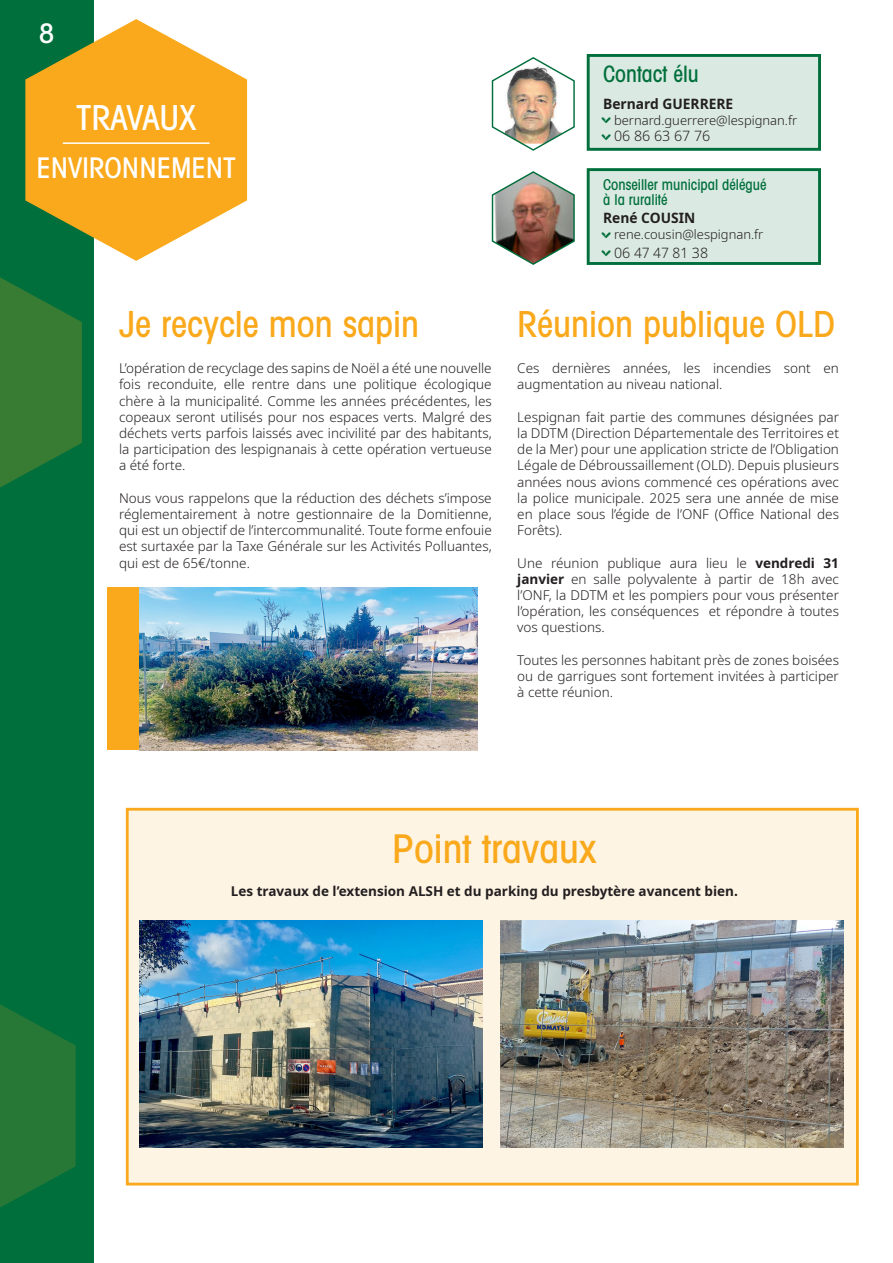
<style>
.page{position:relative;width:893px;height:1263px;background:#fff}
.page>*{position:absolute;margin:0;border:0;box-sizing:border-box;transform-origin:0 0}
.t1{font:500 condensed 39.6px "Avant Garde";color:#f9a91b}
.t2{font:500 condensed 36px "Avant Garde";color:#f9a91b}
.t3{font:500 condensed 34.5px "Avant Garde";color:#fff}
.t4{font:500 condensed 28.5px "Avant Garde";color:#fff}
.t5{font:500 condensed 27px "Avant Garde";color:#fff}
.t6{font:500 condensed 22.5px "Avant Garde";color:#006f3c}
.t7{font:500 condensed 15px/15px "Avant Garde";color:#006f3c}
.t8{font:700 14.25px "Noto Sans";color:#231f20}
.t9{font:300 14.25px "Noto Sans";color:#231f20}
.t10{font:300 13.5px/16.2px "Noto Sans";color:#231f20;text-align:justify}
.t11{font:700 13.5px "Noto Sans";color:#231f20}
.t12{font:300 12.9px "Noto Sans";color:#231f20}
.s1{font-weight:700}
</style>
<div class="page">
<div style="left:0;top:0;width:94px;height:1263px;background:#006f3c"></div>
<svg style="left:25px;top:19px;width:222px;height:242px;fill:#f9a91b"></svg>
<hr style="left:63px;top:142px;width:147px;height:2px;background:#fff">
<svg style="left:0;top:277px;width:82px;height:211px"></svg>
<svg style="left:0;top:1004px;width:76px;height:204px"></svg>
<div style="left:108px;top:587px;width:44px;height:163px;background:#f9a91b"></div>
<div style="left:587px;top:54px;width:234px;height:97px;background:#dae9e1;border:3px solid #006f3c"></div>
<img style="left:491px;top:57px;width:84px;height:94px">
<div style="left:587px;top:168px;width:234px;height:97px;background:#dae9e1;border:3px solid #006f3c"></div>
<img style="left:491px;top:171px;width:84px;height:94px">
<img style="left:139px;top:587px;width:339px;height:163px">
<div style="left:126px;top:808px;width:733px;height:377px;background:#fef4e4;border:3px solid #f9a91b"></div>
<img style="left:140px;top:920px;width:343px;height:228px">
<img style="left:501px;top:920px;width:343px;height:228px">
<h3 class="t5" style="left:39px;top:16px;width:17px">8</h3>
<h3 class="t3" style="left:76px;top:96px;width:122px">TRAVAUX</h3>
<h3 class="t4" style="left:36px;top:150px;width:201px">ENVIRONNEMENT</h3>
<h2 class="t2" style="left:119px;top:301px;width:301px">Je recycle mon sapin</h2>
<p class="t10" style="left:119px;top:360px;width:374px">L’opération de recyclage des sapins de Noël a été une nouvelle fois reconduite, elle rentre dans une politique écologique chère à la municipalité. Comme les années précédentes, les copeaux seront utilisés pour nos espaces verts. Malgré des déchets verts parfois laissés avec incivilité par des habitants, la participation des lespignanais à cette opération vertueuse a été forte.</p>
<p class="t10" style="left:119px;top:489px;width:374px">Nous vous rappelons que la réduction des déchets s’impose réglementairement à notre gestionnaire de la Domitienne, qui est un objectif de l’intercommunalité. Toute forme enfouie est surtaxée par la Taxe Générale sur les Activités Polluantes, qui est de 65€/tonne.</p>
<h3 class="t6" style="left:603px;top:60px;width:97px">Contact élu</h3>
<p class="t8" style="left:603px;top:94px;width:132px">Bernard GUERRERE</p>
<p class="t12" style="left:614px;top:111px;width:185px">bernard.guerrere@lespignan.fr</p>
<p class="t9" style="left:614px;top:126px;width:98px">06 86 63 67 76</p>
<p class="t7" style="left:603px;top:177px;width:165px">Conseiller municipal délégué à la ruralité</p>
<p class="t8" style="left:603px;top:208px;width:94px">René COUSIN</p>
<p class="t12" style="left:614px;top:225px;width:151px">rene.cousin@lespignan.fr</p>
<p class="t9" style="left:614px;top:243px;width:96px">06 47 47 81 38</p>
<h2 class="t2" style="left:517px;top:301px;width:319px">Réunion publique OLD</h2>
<p class="t10" style="left:517px;top:360px;width:323px">Ces dernières années, les incendies sont en augmentation au niveau national.</p>
<p class="t10" style="left:517px;top:408px;width:323px">Lespignan fait partie des communes désignées par la DDTM (Direction Départementale des Territoires et de la Mer) pour une application stricte de l’Obligation Légale de Débroussaillement (OLD). Depuis plusieurs années nous avions commencé ces opérations avec la police municipale. 2025 sera une année de mise en place sous l’égide de l’ONF (Office National des Forêts).</p>
<p class="t10" style="left:517px;top:554px;width:323px">Une réunion publique aura lieu le <span class="s1">vendredi 31 janvier</span> en salle polyvalente à partir de 18h avec l’ONF, la DDTM et les pompiers pour vous présenter l’opération, les conséquences et répondre à toutes vos questions.</p>
<p class="t10" style="left:517px;top:651px;width:323px">Toutes les personnes habitant près de zones boisées ou de garrigues sont fortement invitées à participer à cette réunion.</p>
<h1 class="t1" style="left:392px;top:824px;width:206px">Point travaux</h1>
<p class="t11" style="left:231px;top:881px;width:509px">Les travaux de l’extension ALSH et du parking du presbytère avancent bien.</p>
</div>
